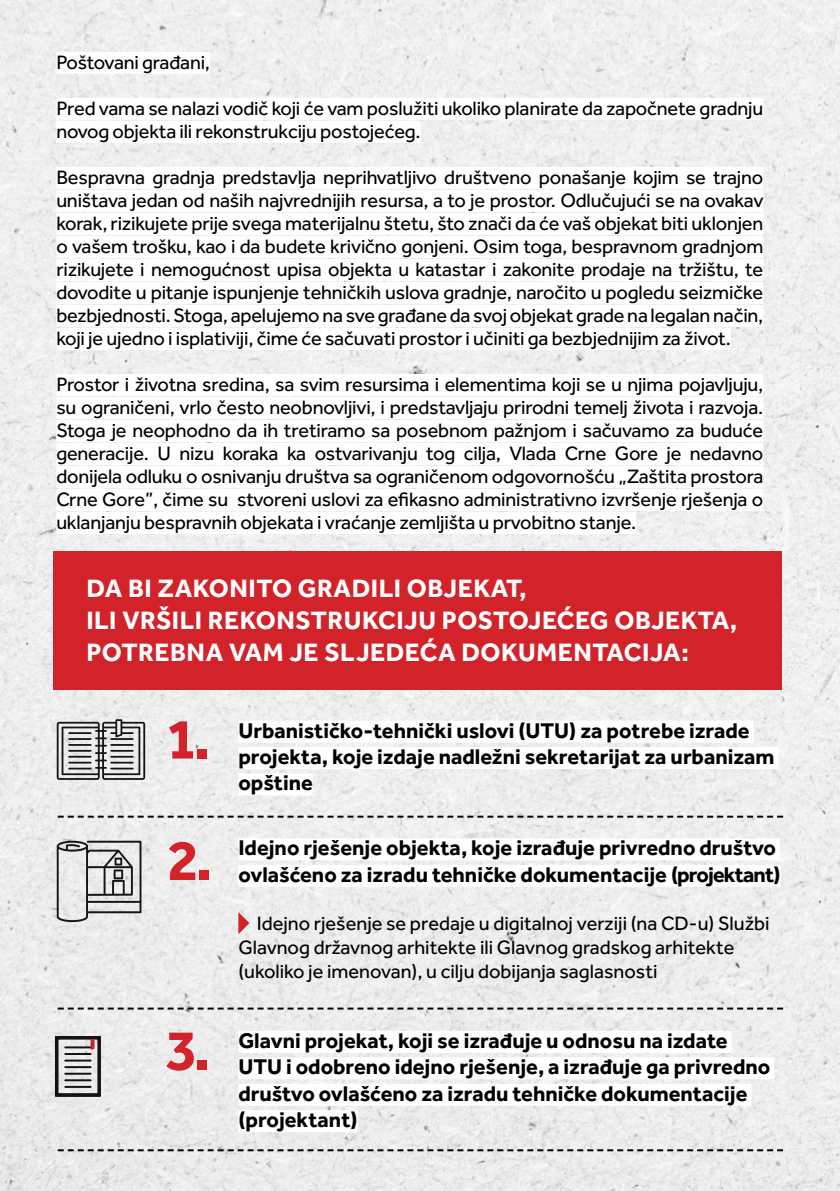
<style>
.page{position:relative;width:840px;height:1191px;background:#fff}
.page>*{position:absolute;margin:0;border:0;box-sizing:border-box;transform-origin:0 0}
.t1{font:700 59px/121.4px "Effra";color:#d2232a}
.t2{font:700 26px/32px "Effra";letter-spacing:.02em;color:#fff}
.t3{font:700 22px/26.4px "Effra";color:#000}
.t4{font:20px/23px "Effra";letter-spacing:-.01em;color:#000}
</style>
<div class="page">
<img style="left:0;top:0;width:839px;height:1191px">
<div style="left:53px;top:551px;width:728px;height:138px;background:#d2232a"></div>
<div style="left:56px;top:52px;width:154px;height:22px;background:#fff"></div>
<div style="left:56px;top:98px;width:707px;height:22px;background:#fff"></div>
<div style="left:56px;top:121px;width:364px;height:22px;background:#fff"></div>
<div style="left:56px;top:167px;width:707px;height:22px;background:#fff"></div>
<div style="left:56px;top:190px;width:707px;height:22px;background:#fff"></div>
<div style="left:56px;top:213px;width:707px;height:22px;background:#fff"></div>
<div style="left:56px;top:236px;width:707px;height:22px;background:#fff"></div>
<div style="left:56px;top:259px;width:707px;height:22px;background:#fff"></div>
<div style="left:56px;top:282px;width:707px;height:22px;background:#fff"></div>
<div style="left:56px;top:305px;width:707px;height:22px;background:#fff"></div>
<div style="left:56px;top:328px;width:674px;height:22px;background:#fff"></div>
<div style="left:56px;top:374px;width:707px;height:22px;background:#fff"></div>
<div style="left:56px;top:397px;width:707px;height:22px;background:#fff"></div>
<div style="left:56px;top:420px;width:707px;height:22px;background:#fff"></div>
<div style="left:56px;top:443px;width:707px;height:22px;background:#fff"></div>
<div style="left:56px;top:466px;width:707px;height:22px;background:#fff"></div>
<div style="left:56px;top:489px;width:707px;height:22px;background:#fff"></div>
<div style="left:56px;top:512px;width:580px;height:22px;background:#fff"></div>
<div style="left:238px;top:720px;width:515px;height:22px;background:#fff"></div>
<div style="left:238px;top:747px;width:540px;height:22px;background:#fff"></div>
<div style="left:238px;top:773px;width:75px;height:22px;background:#fff"></div>
<svg style="left:57px;top:719px;width:88px;height:61px"></svg>
<hr style="left:110px;top:738px;width:23px;height:2px;background:#141414">
<hr style="left:110px;top:744px;width:23px;height:2px;background:#141414">
<svg style="left:57px;top:840px;width:84px;height:82px"></svg>
<svg style="left:55px;top:1036px;width:46px;height:60px;background:#989696"></svg>
<div style="left:238px;top:838px;width:541px;height:22px;background:#fff"></div>
<div style="left:238px;top:864px;width:542px;height:22px;background:#fff"></div>
<svg style="left:238px;top:912px;width:11px;height:22px"></svg>
<div style="left:238px;top:1031px;width:493px;height:22px;background:#fff"></div>
<div style="left:238px;top:1057px;width:535px;height:22px;background:#fff"></div>
<div style="left:238px;top:1083px;width:513px;height:22px;background:#fff"></div>
<div style="left:238px;top:1110px;width:119px;height:22px;background:#fff"></div>
<svg style="left:58px;top:815px;width:724px;height:2px"></svg>
<svg style="left:58px;top:1149px;width:724px;height:2px"></svg>
<svg style="left:58px;top:1007px;width:724px;height:2px"></svg>
<p class="t4" style="left:56px;top:50px;width:155px">Poštovani građani,</p>
<p class="t4" style="left:56px;top:96px;width:708px">Pred vama se nalazi vodič koji će vam poslužiti ukoliko planirate da započnete gradnju novog objekta ili rekonstrukciju postojećeg.</p>
<p class="t4" style="left:56px;top:165px;width:708px;text-align:justify">Bespravna gradnja predstavlja neprihvatljivo društveno ponašanje kojim se trajno uništava jedan od naših najvrednijih resursa, a to je prostor. Odlučujući se na ovakav korak, rizikujete prije svega materijalnu štetu, što znači da će vaš objekat biti uklonjen o vašem trošku, kao i da budete krivično gonjeni. Osim toga, bespravnom gradnjom rizikujete i nemogućnost upisa objekta u katastar i zakonite prodaje na tržištu, te dovodite u pitanje ispunjenje tehničkih uslova gradnje, naročito u pogledu seizmičke bezbjednosti. Stoga, apelujemo na sve građane da svoj objekat grade na legalan način, koji je ujedno i isplativiji, čime će sačuvati prostor i učiniti ga bezbjednijim za život.</p>
<p class="t4" style="left:56px;top:372px;width:708px;text-align:justify">Prostor i životna sredina, sa svim resursima i elementima koji se u njima pojavljuju, su ograničeni, vrlo često neobnovljivi, i predstavljaju prirodni temelj života i razvoja.<br>Stoga je neophodno da ih tretiramo sa posebnom pažnjom i sačuvamo za buduće generacije. U nizu koraka ka ostvarivanju tog cilja, Vlada Crne Gore je nedavno donijela odluku o osnivanju društva sa ograničenom odgovornošću „Zaštita prostora Crne Gore”, čime su stvoreni uslovi za efikasno administrativno izvršenje rješenja o uklanjanju bespravnih objekata i vraćanje zemljišta u prvobitno stanje.</p>
<h2 class="t2" style="left:86px;top:572px;width:652px">DA BI ZAKONITO GRADILI OBJEKAT,<br>ILI VRŠILI REKONSTRUKCIJU POSTOJEĆEG OBJEKTA,<br>POTREBNA VAM JE SLJEDEĆA DOKUMENTACIJA:</h2>
<h1 class="t1" style="left:166px;top:677px;width:48px">1.<br>2.</h1>
<h1 class="t1" style="left:166px;top:988px;width:46px">3.</h1>
<p class="t3" style="left:238px;top:716px;width:537px">Urbanističko-tehnički uslovi (UTU) za potrebe izrade projekta, koje izdaje nadležni sekretarijat za urbanizam opštine</p>
<p class="t3" style="left:238px;top:834px;width:543px">Idejno rješenje objekta, koje izrađuje privredno društvo ovlašćeno za izradu tehničke dokumentacije (projektant)</p>
<p class="t4" style="left:238px;top:911px;width:532px;line-height:24px;text-indent:18px">Idejno rješenje se predaje u digitalnoj verziji (na CD-u) Službi<br>Glavnog državnog arhitekte ili Glavnog gradskog arhitekte (ukoliko je imenovan), u cilju dobijanja saglasnosti</p>
<p class="t3" style="left:238px;top:1026px;width:533px">Glavni projekat, koji se izrađuje u odnosu na izdate UTU i odobreno idejno rješenje, a izrađuje ga privredno društvo ovlašćeno za izradu tehničke dokumentacije (projektant)</p>
</div>
